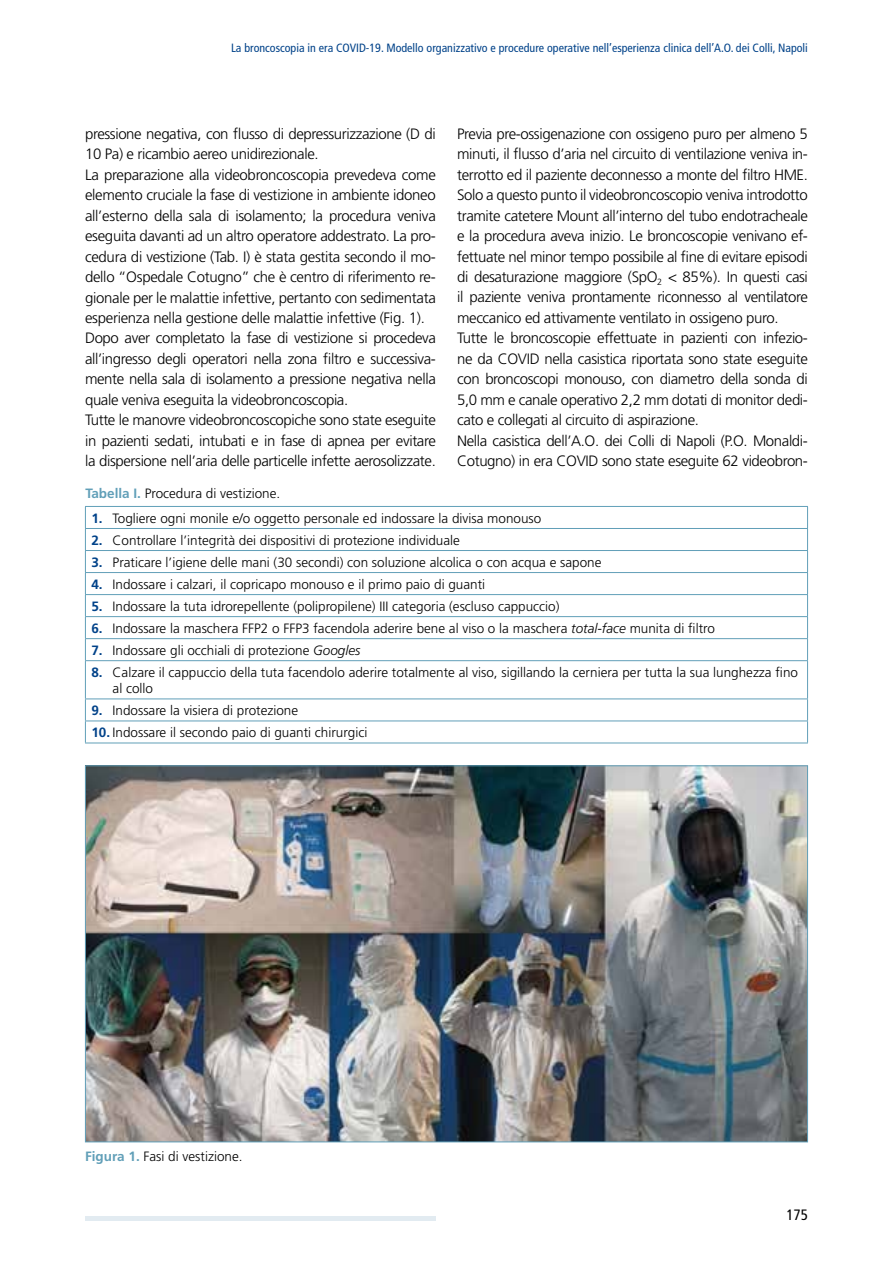
<style>
.page{position:relative;width:893px;height:1263px;background:#fff}
.page>*{position:absolute;margin:0;border:0;box-sizing:border-box;transform-origin:0 0}
.t1{font:300 15px/20.4px "Frutiger LT Std";letter-spacing:-.025em;color:#000}
.t2{font:condensed 15px "Frutiger LT Std";color:#000}
.t3{font:300 13.5px/16.2px "Frutiger LT Std";color:#000}
.t4{font:condensed 12px "Frutiger LT Std";color:#004289}
.s1{font-weight:700;color:#619fb8}
.s2{font-weight:700;color:#004289}
.s3{font-style:italic}
</style>
<div class="page">
<hr style="left:85px;top:1216px;width:351px;height:4px;background:#e2ebf1">
<svg style="left:86px;top:595px;width:721px;height:148px"></svg>
<hr style="left:85px;top:528px;width:723px;height:1px;background:#619fb8">
<hr style="left:85px;top:550px;width:723px;height:1px;background:#619fb8">
<hr style="left:85px;top:572px;width:723px;height:1px;background:#619fb8">
<hr style="left:85px;top:594px;width:723px;height:1px;background:#619fb8">
<hr style="left:85px;top:616px;width:723px;height:1px;background:#619fb8">
<hr style="left:85px;top:638px;width:723px;height:1px;background:#619fb8">
<hr style="left:85px;top:660px;width:723px;height:1px;background:#619fb8">
<hr style="left:85px;top:698px;width:723px;height:1px;background:#619fb8">
<hr style="left:85px;top:720px;width:723px;height:1px;background:#619fb8">
<svg style="left:85px;top:507px;width:1px;height:153px"></svg>
<svg style="left:807px;top:507px;width:1px;height:153px"></svg>
<hr style="left:85px;top:661px;width:1px;height:37px;background:#619fb8">
<hr style="left:807px;top:661px;width:1px;height:37px;background:#619fb8">
<svg style="left:85px;top:699px;width:1px;height:44px"></svg>
<svg style="left:807px;top:699px;width:1px;height:44px"></svg>
<hr style="left:85px;top:743px;width:723px;height:1px;background:#619fb8">
<hr style="left:85px;top:506px;width:723px;height:1px;background:#619fb8">
<img style="left:87px;top:767px;width:719px;height:373px">
<p class="t4" style="left:231px;top:40px;width:578px">La broncoscopia in era COVID-19. Modello organizzativo e procedure operative nell’esperienza clinica dell’A.O. dei Colli, Napoli</p>
<p class="t1" style="left:85px;top:124px;width:352px">pressione negativa, con flusso di depressurizzazione (D di 10 Pa) e ricambio aereo unidirezionale.<br>La preparazione alla videobroncoscopia prevedeva come elemento cruciale la fase di vestizione in ambiente idoneo all’esterno della sala di isolamento; la procedura veniva eseguita davanti ad un altro operatore addestrato. La pro&shy;cedura di vestizione (Tab. I) è stata gestita secondo il mo&shy;dello “Ospedale Cotugno” che è centro di riferimento re&shy;gionale per le malattie infettive, pertanto con sedimentata esperienza nella gestione delle malattie infettive (Fig. 1).<br>Dopo aver completato la fase di vestizione si procedeva all’ingresso degli operatori nella zona filtro e successiva&shy;mente nella sala di isolamento a pressione negativa nella quale veniva eseguita la videobroncoscopia.<br>Tutte le manovre videobroncoscopiche sono state eseguite in pazienti sedati, intubati e in fase di apnea per evitare la dispersione nell’aria delle particelle infette aerosolizzate.</p>
<p class="t1" style="left:457px;top:124px;width:352px">Previa pre-ossigenazione con ossigeno puro per almeno 5 minuti, il flusso d’aria nel circuito di ventilazione veniva in&shy;terrotto ed il paziente deconnesso a monte del filtro HME.<br>Solo a questo punto il videobroncoscopio veniva introdotto tramite catetere Mount all’interno del tubo endotracheale e la procedura aveva inizio. Le broncoscopie venivano ef&shy;fettuate nel minor tempo possibile al fine di evitare episodi di desaturazione maggiore (SpO<sub>2</sub> &lt; 85%). In questi casi il paziente veniva prontamente riconnesso al ventilatore meccanico ed attivamente ventilato in ossigeno puro.<br>Tutte le broncoscopie effettuate in pazienti con infezio&shy;ne da COVID nella casistica riportata sono state eseguite con broncoscopi monouso, con diametro della sonda di 5,0 mm e canale operativo 2,2 mm dotati di monitor dedi&shy;cato e collegati al circuito di aspirazione.<br>Nella casistica dell’A.O. dei Colli di Napoli (P.O. Monaldi-Cotugno) in era COVID sono state eseguite 62 videobron-</p>
<p class="t3" style="left:85px;top:485px;width:196px"><span class="s1">Tabella I.</span> Procedura di vestizione.</p>
<p class="t3" style="left:91px;top:510px;width:451px"><span class="s2">1.</span> Togliere ogni monile e/o oggetto personale ed indossare la divisa monouso</p>
<p class="t3" style="left:91px;top:532px;width:370px"><span class="s2">2.</span> Controllare l’integrità dei dispositivi di protezione individuale</p>
<p class="t3" style="left:91px;top:554px;width:512px"><span class="s2">3.</span> Praticare l’igiene delle mani (30 secondi) con soluzione alcolica o con acqua e sapone</p>
<p class="t3" style="left:91px;top:576px;width:395px"><span class="s2">4.</span> Indossare i calzari, il copricapo monouso e il primo paio di guanti</p>
<p class="t3" style="left:91px;top:598px;width:470px"><span class="s2">5.</span> Indossare la tuta idrorepellente (polipropilene) III categoria (escluso cappuccio)</p>
<p class="t3" style="left:91px;top:620px;width:625px"><span class="s2">6.</span> Indossare la maschera FFP2 o FFP3 facendola aderire bene al viso o la maschera <span class="s3">total-face</span> munita di filtro</p>
<p class="t3" style="left:91px;top:642px;width:271px"><span class="s2">7.</span> Indossare gli occhiali di protezione <span class="s3">Googles</span></p>
<p class="t3" style="left:113px;top:664px;width:687px;text-indent:-21px"><span class="s2">8.</span> Calzare il cappuccio della tuta facendolo aderire totalmente al viso, sigillando la cerniera per tutta la sua lunghezza fino al collo</p>
<p class="t3" style="left:91px;top:702px;width:208px"><span class="s2">9.</span> Indossare la visiera di protezione</p>
<p class="t3" style="left:91px;top:724px;width:278px"><span class="s2">10.</span> Indossare il secondo paio di guanti chirurgici</p>
<p class="t3" style="left:85px;top:1148px;width:159px"><span class="s1">Figura 1.</span> Fasi di vestizione.</p>
<p class="t2" style="left:786px;top:1206px;width:23px">175</p>
</div>
